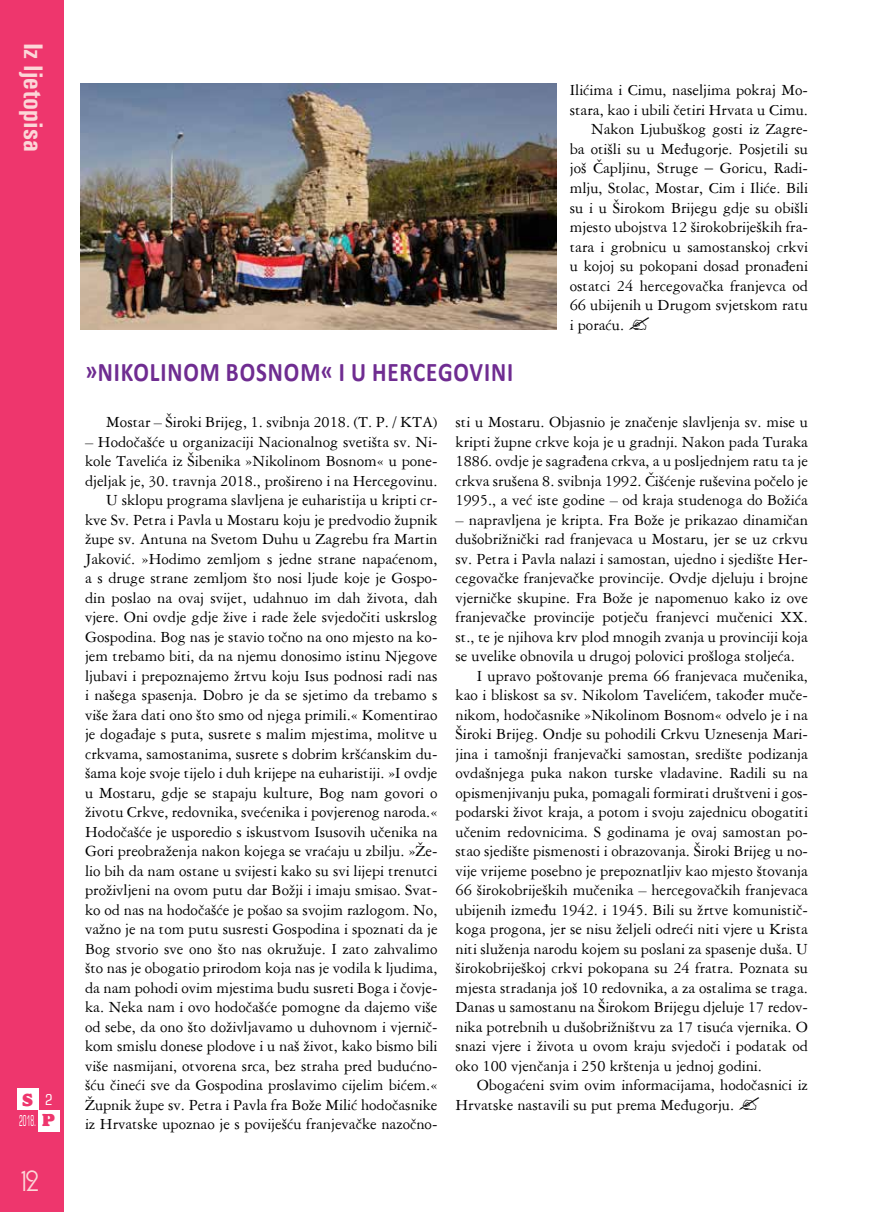
<style>
.page{position:relative;width:893px;height:1212px;background:#fff}
.page>*{position:absolute;margin:0;border:0;box-sizing:border-box;transform-origin:0 0}
.naslov_mali{font:700 27px "Calibri";letter-spacing:.04em;color:#6f2c91;scale:.85 1}
.t1{font:700 condensed 27px "Univers";color:#fcd7d8}
.t2{font:27px "Andes";color:#fcd7d8}
.t3{font:800 18px "Alfredo";color:#ee366d}
.bt_11{font:16.5px/19.5px "American Garamond BT";color:#000;text-align:justify}
.t4{font:condensed 15px "Square 721 BT";color:#fff;scale:.5 1}
.t5{font:condensed 15px "Square 721 BT";color:#fff}
.s1{font-family:"Alfredo";font-weight:800;font-stretch:normal;font-size:18px;color:#ee366d}
.s2{font-family:"Times New Roman"}
</style>
<div class="page">
<div style="left:0;top:0;width:64px;height:1212px;background:#ee366d"></div>
<div style="left:17px;top:1089px;width:21px;height:21px;background:#fff"></div>
<div style="left:38px;top:1110px;width:22px;height:21px;background:#fff"></div>
<img style="left:81px;top:83px;width:475px;height:246px">
<h1 class="t1" style="left:50px;top:43px;width:110px;rotate:90deg">Iz ljetopisa</h1>
<p class="t3" style="left:22px;top:1090px;width:12px">S</p>
<p class="t4" style="left:19px;top:1112px;width:73px">2018. <span class="s1">P</span></p>
<p class="t5" style="left:45px;top:1090px;width:9px">2</p>
<h1 class="t2" style="left:21px;top:1169px;width:19px">12</h1>
<p class="bt_11" style="left:570px;top:80px;width:240px">Ilićima i Cimu, naseljima pokraj Mo&shy;stara, kao i ubili četiri Hrvata u Cimu.</p>
<p class="bt_11" style="left:570px;top:119px;width:240px;text-indent:21px">Nakon Ljubuškog gosti iz Zagre&shy;ba otišli su u Međugorje. Posjetili su još Čapljinu, Struge <span class="s2">‒</span> Goricu, Radi&shy;mlju, Stolac, Mostar, Cim i Iliće. Bili su i u Širokom Brijegu gdje su obišli mjesto ubojstva 12 širokobrijeških fra&shy;tara i grobnicu u samostanskoj crkvi u kojoj su pokopani dosad pronađeni ostatci 24 hercegovačka franjevca od 66 ubijenih u Drugom svjetskom ratu i poraću.</p>
<p class="naslov_mali" style="left:85px;top:353px;width:505px">»NIKOLINOM BOSNOM« I U HERCEGOVINI</p>
<p class="bt_11" style="left:106px;top:412px;width:333px">Mostar – Široki Brijeg, 1. svibnja 2018. (T. P. / KTA)</p>
<p class="bt_11" style="left:85px;top:431px;width:354px">– Hodočašće u organizaciji Nacionalnog svetišta sv. Ni&shy;kole Tavelića iz Šibenika »Nikolinom Bosnom« u pone&shy;djeljak je, 30. travnja 2018., prošireno i na Hercegovinu.</p>
<p class="bt_11" style="left:85px;top:490px;width:354px;text-indent:21px">U sklopu programa slavljena je euharistija u kripti cr&shy;kve Sv. Petra i Pavla u Mostaru koju je predvodio župnik župe sv. Antuna na Svetom Duhu u Zagrebu fra Martin Jaković. »Hodimo zemljom s jedne strane napaćenom, a s druge strane zemljom što nosi ljude koje je Gospo&shy;din poslao na ovaj svijet, udahnuo im dah života, dah vjere. Oni ovdje gdje žive i rade žele svjedočiti uskrslog Gospodina. Bog nas je stavio točno na ono mjesto na ko&shy;jem trebamo biti, da na njemu donosimo istinu Njegove ljubavi i prepoznajemo žrtvu koju Isus podnosi radi nas i našega spasenja. Dobro je da se sjetimo da trebamo s više žara dati ono što smo od njega primili.« Komentirao je događaje s puta, susrete s malim mjestima, molitve u crkvama, samostanima, susrete s dobrim kršćanskim du&shy;šama koje svoje tijelo i duh krijepe na euharistiji. »I ovdje u Mostaru, gdje se stapaju kulture, Bog nam govori o životu Crkve, redovnika, svećenika i povjerenog naroda.« Hodočašće je usporedio s iskustvom Isusovih učenika na Gori preobraženja nakon kojega se vraćaju u zbilju. »Že&shy;lio bih da nam ostane u svijesti kako su svi lijepi trenutci proživljeni na ovom putu dar Božji i imaju smisao. Svat&shy;ko od nas na hodočašće je pošao sa svojim razlogom. No, važno je na tom putu susresti Gospodina i spoznati da je Bog stvorio sve ono što nas okružuje. I zato zahvalimo što nas je obogatio prirodom koja nas je vodila k ljudima, da nam pohodi ovim mjestima budu susreti Boga i čovje&shy;ka. Neka nam i ovo hodočašće pomogne da dajemo više od sebe, da ono što doživljavamo u duhovnom i vjernič&shy;kom smislu donese plodove i u naš život, kako bismo bili više nasmijani, otvorena srca, bez straha pred budućno&shy;šću čineći sve da Gospodina proslavimo cijelim bićem.« Župnik župe sv. Petra i Pavla fra Bože Milić hodočasnike iz Hrvatske upoznao je s poviješću franjevačke nazočno-</p>
<p class="bt_11" style="left:455px;top:412px;width:354px">sti u Mostaru. Objasnio je značenje slavljenja sv. mise u kripti župne crkve koja je u gradnji. Nakon pada Turaka 1886. ovdje je sagrađena crkva, a u posljednjem ratu ta je crkva srušena 8. svibnja 1992. Čišćenje ruševina počelo je 1995., a već iste godine – od kraja studenoga do Božića</p>
<p class="bt_11" style="left:455px;top:510px;width:354px">– napravljena je kripta. Fra Bože je prikazao dinamičan dušobrižnički rad franjevaca u Mostaru, jer se uz crkvu sv. Petra i Pavla nalazi i samostan, ujedno i sjedište Her&shy;cegovačke franjevačke provincije. Ovdje djeluju i brojne vjerničke skupine. Fra Bože je napomenuo kako iz ove franjevačke provincije potječu franjevci mučenici XX. st., te je njihova krv plod mnogih zvanja u provinciji koja se uvelike obnovila u drugoj polovici prošloga stoljeća.</p>
<p class="bt_11" style="left:455px;top:666px;width:354px;text-indent:21px">I upravo poštovanje prema 66 franjevaca mučenika, kao i bliskost sa sv. Nikolom Tavelićem, također muče&shy;nikom, hodočasnike »Nikolinom Bosnom« odvelo je i na Široki Brijeg. Ondje su pohodili Crkvu Uznesenja Mari&shy;jina i tamošnji franjevački samostan, središte podizanja ovdašnjega puka nakon turske vladavine. Radili su na opismenjivanju puka, pomagali formirati društveni i gos&shy;podarski život kraja, a potom i svoju zajednicu obogatiti učenim redovnicima. S godinama je ovaj samostan po&shy;stao sjedište pismenosti i obrazovanja. Široki Brijeg u no&shy;vije vrijeme posebno je prepoznatljiv kao mjesto štovanja 66 širokobrijeških mučenika – hercegovačkih franjevaca ubijenih između 1942. i 1945. Bili su žrtve komunistič&shy;koga progona, jer se nisu željeli odreći niti vjere u Krista niti služenja narodu kojem su poslani za spasenje duša. U širokobriješkoj crkvi pokopana su 24 fratra. Poznata su mjesta stradanja još 10 redovnika, a za ostalima se traga.<br>Danas u samostanu na Širokom Brijegu djeluje 17 redov&shy;nika potrebnih u dušobrižništvu za 17 tisuća vjernika. O snazi vjere i života u ovom kraju svjedoči i podatak od oko 100 vjenčanja i 250 krštenja u jednoj godini.</p>
<p class="bt_11" style="left:455px;top:1075px;width:354px;text-indent:21px">Obogaćeni svim ovim informacijama, hodočasnici iz<br>Hrvatske nastavili su put prema Međugorju.</p>
</div>
